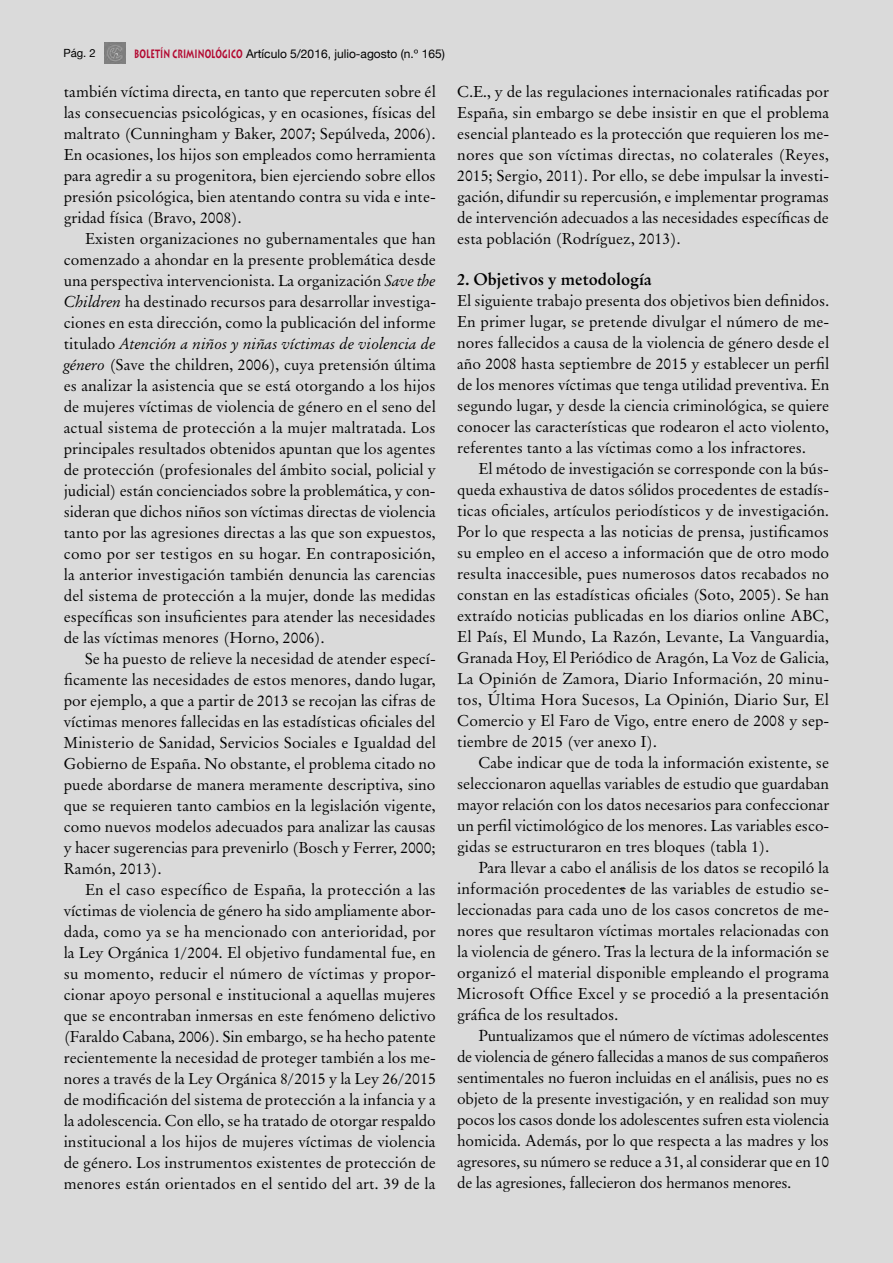
<style>
.page{position:relative;width:893px;height:1263px;background:#dadada}
.page>*{position:absolute;margin:0;border:0;box-sizing:border-box;transform-origin:0 0}
.t1{font:700 16.5px "Original Garamond BT";color:#000}
.t2{font:15.75px/21px "Original Garamond BT";color:#000;text-align:justify}
.t3{font:12px "Helvetica Neue";color:#000}
.t4{font:11.25px "Helvetica Neue";color:#000}
.s1{font-family:"Lithos";font-weight:700;color:#b30931}
.s2{font-style:italic}
</style>
<div class="page">
<img style="left:105px;top:43px;width:21px;height:21px">
<p class="t4" style="left:63px;top:47px;width:34px">Pág. 2</p>
<p class="t3" style="left:134px;top:46px;width:312px"><span class="s1">BOLETÍN CRIMINOLÓGICO</span> Artículo 5/2016, julio-agosto (n.º 165)</p>
<p class="t2" style="left:64px;top:81px;width:374px">también víctima directa, en tanto que repercuten sobre él las consecuencias psicológicas, y en ocasiones, físicas del maltrato (Cunningham y Baker, 2007; Sepúlveda, 2006).<br>En ocasiones, los hijos son empleados como herramienta para agredir a su progenitora, bien ejerciendo sobre ellos presión psicológica, bien atentando contra su vida e inte&shy;gridad física (Bravo, 2008).</p>
<p class="t2" style="left:64px;top:228px;width:374px;text-indent:21px">Existen organizaciones no gubernamentales que han comenzado a ahondar en la presente problemática desde una perspectiva intervencionista. La organización <span class="s2">Save the Children</span> ha destinado recursos para desarrollar investiga&shy;ciones en esta dirección, como la publicación del informe titulado <span class="s2">Atención a niños y niñas víctimas de violencia de género</span> (Save the children, 2006), cuya pretensión última es analizar la asistencia que se está otorgando a los hijos de mujeres víctimas de violencia de género en el seno del actual sistema de protección a la mujer maltratada. Los principales resultados obtenidos apuntan que los agentes de protección (profesionales del ámbito social, policial y judicial) están concienciados sobre la problemática, y con&shy;sideran que dichos niños son víctimas directas de violencia tanto por las agresiones directas a las que son expuestos, como por ser testigos en su hogar. En contraposición, la anterior investigación también denuncia las carencias del sistema de protección a la mujer, donde las medidas específicas son insuficientes para atender las necesidades de las víctimas menores (Horno, 2006).</p>
<p class="t2" style="left:64px;top:648px;width:374px;text-indent:21px">Se ha puesto de relieve la necesidad de atender especí&shy;ficamente las necesidades de estos menores, dando lugar, por ejemplo, a que a partir de 2013 se recojan las cifras de víctimas menores fallecidas en las estadísticas oficiales del Ministerio de Sanidad, Servicios Sociales e Igualdad del Gobierno de España. No obstante, el problema citado no puede abordarse de manera meramente descriptiva, sino que se requieren tanto cambios en la legislación vigente, como nuevos modelos adecuados para analizar las causas y hacer sugerencias para prevenirlo (Bosch y Ferrer, 2000; Ramón, 2013).</p>
<p class="t2" style="left:64px;top:879px;width:374px;text-indent:21px">En el caso específico de España, la protección a las víctimas de violencia de género ha sido ampliamente abor&shy;dada, como ya se ha mencionado con anterioridad, por la Ley Orgánica 1/2004. El objetivo fundamental fue, en su momento, reducir el número de víctimas y propor&shy;cionar apoyo personal e institucional a aquellas mujeres que se encontraban inmersas en este fenómeno delictivo (Faraldo Cabana, 2006). Sin embargo, se ha hecho patente recientemente la necesidad de proteger también a los me&shy;nores a través de la Ley Orgánica 8/2015 y la Ley 26/2015 de modificación del sistema de protección a la infancia y a la adolescencia. Con ello, se ha tratado de otorgar respaldo institucional a los hijos de mujeres víctimas de violencia de género. Los instrumentos existentes de protección de menores están orientados en el sentido del art. 39 de la</p>
<p class="t2" style="left:457px;top:81px;width:374px">C.E., y de las regulaciones internacionales ratificadas por España, sin embargo se debe insistir en que el problema esencial planteado es la protección que requieren los me&shy;nores que son víctimas directas, no colaterales (Reyes, 2015; Sergio, 2011). Por ello, se debe impulsar la investi&shy;gación, difundir su repercusión, e implementar programas de intervención adecuados a las necesidades específicas de esta población (Rodríguez, 2013).</p>
<p class="t1" style="left:457px;top:269px;width:196px">2. Objetivos y metodología</p>
<p class="t2" style="left:457px;top:290px;width:374px">El siguiente trabajo presenta dos objetivos bien definidos.<br>En primer lugar, se pretende divulgar el número de me&shy;nores fallecidos a causa de la violencia de género desde el año 2008 hasta septiembre de 2015 y establecer un perfil de los menores víctimas que tenga utilidad preventiva. En segundo lugar, y desde la ciencia criminológica, se quiere conocer las características que rodearon el acto violento, referentes tanto a las víctimas como a los infractores.</p>
<p class="t2" style="left:457px;top:458px;width:374px;text-indent:21px">El método de investigación se corresponde con la bús&shy;queda exhaustiva de datos sólidos procedentes de estadís&shy;ticas oficiales, artículos periodísticos y de investigación.<br>Por lo que respecta a las noticias de prensa, justificamos su empleo en el acceso a información que de otro modo resulta inaccesible, pues numerosos datos recabados no constan en las estadísticas oficiales (Soto, 2005). Se han extraído noticias publicadas en los diarios online ABC, El País, El Mundo, La Razón, Levante, La Vanguardia, Granada Hoy, El Periódico de Aragón, La Voz de Galicia, La Opinión de Zamora, Diario Información, 20 minu&shy;tos, Última Hora Sucesos, La Opinión, Diario Sur, El Comercio y El Faro de Vigo, entre enero de 2008 y sep&shy;tiembre de 2015 (ver anexo I).</p>
<p class="t2" style="left:457px;top:752px;width:374px;text-indent:21px">Cabe indicar que de toda la información existente, se seleccionaron aquellas variables de estudio que guardaban mayor relación con los datos necesarios para confeccionar un perfil victimológico de los menores. Las variables esco&shy;gidas se estructuraron en tres bloques (tabla 1).</p>
<p class="t2" style="left:457px;top:857px;width:374px;text-indent:21px">Para llevar a cabo el análisis de los datos se recopiló la información procedentes de las variables de estudio se&shy;leccionadas para cada uno de los casos concretos de me&shy;nores que resultaron víctimas mortales relacionadas con la violencia de género. Tras la lectura de la información se organizó el material disponible empleando el programa Microsoft Office Excel y se procedió a la presentación gráfica de los resultados.</p>
<p class="t2" style="left:457px;top:1025px;width:374px;text-indent:21px">Puntualizamos que el número de víctimas adolescentes de violencia de género fallecidas a manos de sus compañeros sentimentales no fueron incluidas en el análisis, pues no es objeto de la presente investigación, y en realidad son muy pocos los casos donde los adolescentes sufren esta violencia homicida. Además, por lo que respecta a las madres y los agresores, su número se reduce a 31, al considerar que en 10 de las agresiones, fallecieron dos hermanos menores.</p>
</div>
